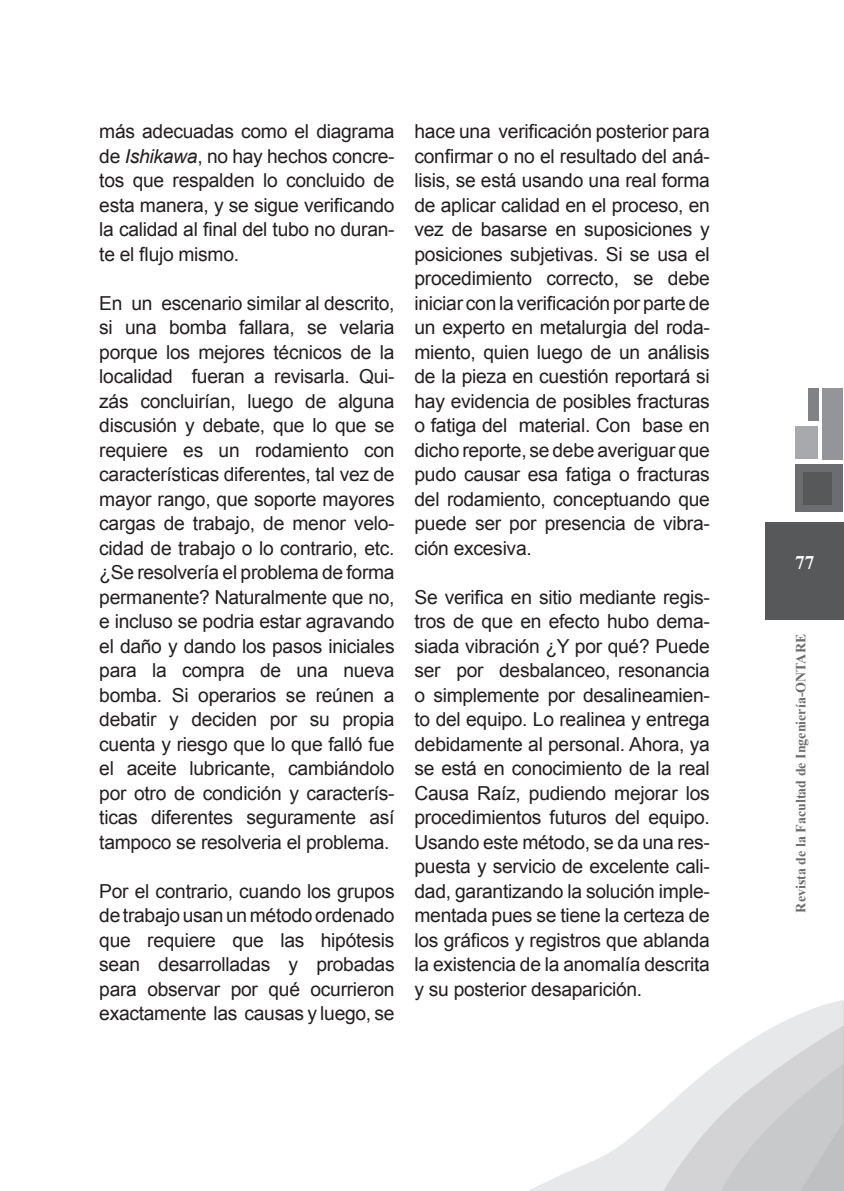
<style>
.page{position:relative;width:844px;height:1191px;background:#fff}
.page>*{position:absolute;margin:0;border:0;box-sizing:border-box;transform-origin:0 0}
.t1{font:19.25px/24.5px "Arial";letter-spacing:-.015em;color:#231f20;text-align:justify}
.t2{font:700 19.25px "Times New Roman";color:#fff}
.t3{font:700 14px "Times New Roman";color:#6c6d70}
.s1{font-style:italic}
</style>
<div class="page">
<div style="left:765px;top:522px;width:78px;height:97px;background:#57585a"></div>
<div style="left:795px;top:465px;width:47px;height:47px;background:#6c6d70"></div>
<div style="left:795px;top:426px;width:22px;height:33px;background:#a8a9ad"></div>
<div style="left:808px;top:388px;width:11px;height:33px;background:#808285"></div>
<div style="left:803px;top:472px;width:28px;height:32px;background:#57585a"></div>
<div style="left:822px;top:388px;width:20px;height:71px;background:#939598"></div>
<svg style="left:529px;top:1000px;width:314px;height:191px"></svg>
<p class="t1" style="left:99px;top:119px;width:297px">más adecuadas como el diagrama de <span class="s1">Ishikawa</span>, no hay hechos concre&shy;tos que respalden lo concluido de esta manera, y se sigue verificando la calidad al final del tubo no duran&shy;te el flujo mismo.</p>
<p class="t1" style="left:99px;top:291px;width:297px">En un escenario similar al descrito,</p>
<p class="t1" style="left:99px;top:315px;width:297px">si una bomba fallara, se velaria porque los mejores técnicos de la localidad fueran a revisarla. Qui&shy;zás concluirían, luego de alguna discusión y debate, que lo que se requiere es un rodamiento con características diferentes, tal vez de mayor rango, que soporte mayores cargas de trabajo, de menor velo&shy;cidad de trabajo o lo contrario, etc. ¿Se resolvería el problema de forma permanente? Naturalmente que no, e incluso se podria estar agravando el daño y dando los pasos iniciales para la compra de una nueva bomba. Si operarios se reúnen a debatir y deciden por su propia cuenta y riesgo que lo que falló fue el aceite lubricante, cambiándolo por otro de condición y caracterís&shy;ticas diferentes seguramente así tampoco se resolveria el problema.</p>
<p class="t1" style="left:99px;top:879px;width:297px">Por el contrario, cuando los grupos de trabajo usan un método ordenado que requiere que las hipótesis sean desarrolladas y probadas para observar por qué ocurrieron exactamente las causas y luego, se</p>
<p class="t1" style="left:414px;top:119px;width:297px">hace una verificación posterior para confirmar o no el resultado del aná&shy;lisis, se está usando una real forma de aplicar calidad en el proceso, en vez de basarse en suposiciones y posiciones subjetivas. Si se usa el procedimiento correcto, se debe iniciar con la verificación por parte de un experto en metalurgia del roda&shy;miento, quien luego de un análisis de la pieza en cuestión reportará si hay evidencia de posibles fracturas o fatiga del material. Con base en dicho reporte, se debe averiguar que pudo causar esa fatiga o fracturas del rodamiento, conceptuando que puede ser por presencia de vibra&shy;ción excesiva.</p>
<p class="t1" style="left:414px;top:585px;width:297px">Se verifica en sitio mediante regis&shy;tros de que en efecto hubo dema&shy;siada vibración ¿Y por qué? Puede ser por desbalanceo, resonancia o simplemente por desalineamien&shy;to del equipo. Lo realinea y entrega debidamente al personal. Ahora, ya se está en conocimiento de la real Causa Raíz, pudiendo mejorar los procedimientos futuros del equipo.<br>Usando este método, se da una res&shy;puesta y servicio de excelente cali&shy;dad, garantizando la solución imple&shy;mentada pues se tiene la certeza de los gráficos y registros que ablanda la existencia de la anomalía descrita y su posterior desaparición.</p>
<p class="t2" style="left:794px;top:549px;width:21px">77</p>
<p class="t3" style="left:791px;top:912px;width:280px;rotate:-90deg">Revista de la Facultad de Ingeniería-ONTARE</p>
</div>
